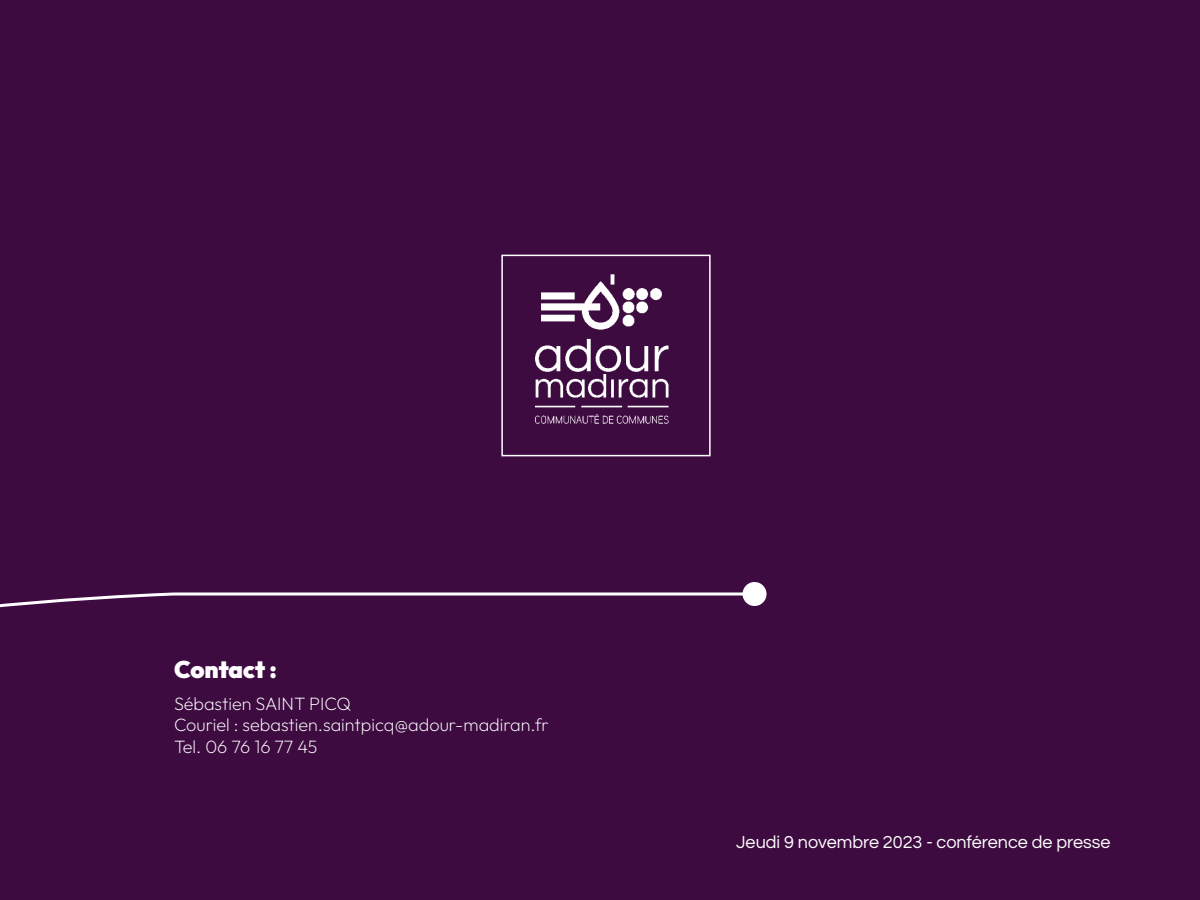
<style>
.page{position:relative;width:1200px;height:900px;background:#3e0b41}
.page>*{position:absolute;margin:0;border:0;box-sizing:border-box;transform-origin:0 0}
.t1{font:900 24px "Outfit";letter-spacing:-.005em;color:#fff}
.t2{font:200 18px/21.3px "Outfit";color:#fff}
.t3{font:18px "Questrial";color:#fff}
</style>
<div class="page">
<img style="left:535px;top:274px;width:134px;height:150px">
<div style="left:501px;top:255px;width:210px;height:201px;border:2px solid #fff"></div>
<svg style="left:0;top:591px;width:752px;height:17px"></svg>
<div style="left:743px;top:582px;width:24px;height:24px;background:#fff;border-radius:50%"></div>
<h1 class="t1" style="left:174px;top:654px;width:105px">Contact :</h1>
<p class="t2" style="left:174px;top:693px;width:376px">Sébastien SAINT PICQ<br>Couriel : sebastien.saintpicq@adour-madiran.fr<br>Tel. 06 76 16 77 45</p>
<p class="t3" style="left:736px;top:834px;width:376px">Jeudi 9 novembre 2023 - conférence de presse</p>
</div>
